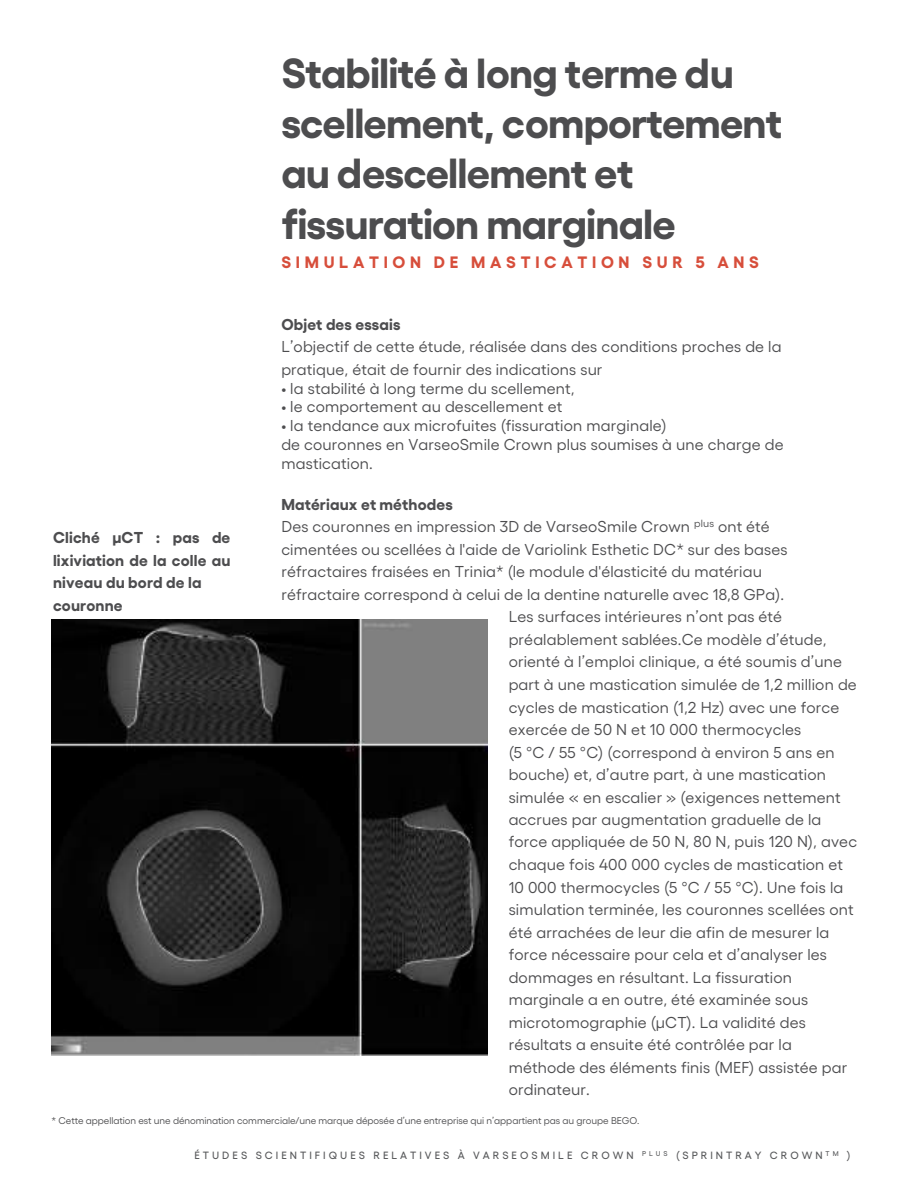
<style>
.page{position:relative;width:918px;height:1188px;background:#fff}
.page>*{position:absolute;margin:0;border:0;box-sizing:border-box;transform-origin:0 0}
.t1{font:700 42px/50.4px "Gellix";letter-spacing:-.02em;color:#4d4d4f}
.t2{font:700 16.5px "Gellix";letter-spacing:.285em;color:#d74e3b}
.t3{font:15.75px/18.9px "Gellix";letter-spacing:.01em;color:#4d4d4f}
.t4{font:700 15.75px/22.5px "Gellix";letter-spacing:.01em;color:#4d4d4f}
.t5{font:500 10.5px "Gellix";letter-spacing:.285em;color:#58595b}
.t6{font:9.75px "Gellix";letter-spacing:-.005em;color:#4d4d4f}
</style>
<div class="page">
<img style="left:52px;top:620px;width:435px;height:435px">
<h1 class="t1" style="left:281px;top:43px;width:502px">Stabilité à long terme du scellement, comportement au descellement et fissuration marginale</h1>
<p class="t2" style="left:281px;top:249px;width:479px">SIMULATION DE MASTICATION SUR 5 ANS</p>
<p class="t4" style="left:53px;top:525px;width:179px">Cliché μCT : pas de lixiviation de la colle au niveau du bord de la couronne</p>
<p class="t4" style="left:281px;top:311px;width:121px">Objet des essais</p>
<p class="t3" style="left:281px;top:333px;width:502px;line-height:22.8px">L’objectif de cette étude, réalisée dans des conditions proches de la pratique, était de fournir des indications sur</p>
<p class="t3" style="left:281px;top:377px;width:295px">• la stabilité à long terme du scellement,</p>
<p class="t3" style="left:281px;top:396px;width:283px">• le comportement au descellement et</p>
<p class="t3" style="left:281px;top:415px;width:504px">• la tendance aux microfuites (fissuration marginale)<br>de couronnes en VarseoSmile Crown plus soumises à une charge de mastication.</p>
<p class="t4" style="left:281px;top:491px;width:173px">Matériaux et méthodes</p>
<p class="t3" style="left:281px;top:516px;width:490px">Des couronnes en impression 3D de VarseoSmile Crown <sup>plus</sup> ont été</p>
<p class="t3" style="left:281px;top:538px;width:508px">cimentées ou scellées à l'aide de Variolink Esthetic DC* sur des bases</p>
<p class="t3" style="left:281px;top:561px;width:482px">réfractaires fraisées en Trinia* (le module d'élasticité du matériau</p>
<p class="t3" style="left:281px;top:583px;width:504px">réfractaire correspond à celui de la dentine naturelle avec 18,8 GPa).</p>
<p class="t3" style="left:509px;top:606px;width:275px">Les surfaces intérieures n’ont pas été</p>
<p class="t3" style="left:509px;top:628px;width:319px">préalablement sablées.Ce modèle d’étude,</p>
<p class="t3" style="left:509px;top:651px;width:335px">orienté à l’emploi clinique, a été soumis d’une</p>
<p class="t3" style="left:509px;top:673px;width:350px">part à une mastication simulée de 1,2 million de</p>
<p class="t3" style="left:509px;top:696px;width:332px">cycles de mastication (1,2 Hz) avec une force</p>
<p class="t3" style="left:509px;top:718px;width:294px">exercée de 50 N et 10 000 thermocycles</p>
<p class="t3" style="left:509px;top:741px;width:328px">(5 °C / 55 °C) (correspond à environ 5 ans en</p>
<p class="t3" style="left:509px;top:763px;width:319px">bouche) et, d’autre part, à une mastication</p>
<p class="t3" style="left:509px;top:786px;width:333px">simulée « en escalier » (exigences nettement</p>
<p class="t3" style="left:509px;top:809px;width:314px">accrues par augmentation graduelle de la</p>
<p class="t3" style="left:509px;top:831px;width:350px">force appliquée de 50 N, 80 N, puis 120 N), avec</p>
<p class="t3" style="left:509px;top:854px;width:336px">chaque fois 400 000 cycles de mastication et</p>
<p class="t3" style="left:509px;top:876px;width:336px">10 000 thermocycles (5 °C / 55 °C). Une fois la</p>
<p class="t3" style="left:509px;top:899px;width:347px">simulation terminée, les couronnes scellées ont</p>
<p class="t3" style="left:509px;top:921px;width:322px">été arrachées de leur die afin de mesurer la</p>
<p class="t3" style="left:509px;top:944px;width:320px">force nécessaire pour cela et d’analyser les</p>
<p class="t3" style="left:509px;top:966px;width:285px">dommages en résultant. La fissuration</p>
<p class="t3" style="left:509px;top:989px;width:301px">marginale a en outre, été examinée sous</p>
<p class="t3" style="left:509px;top:1011px;width:299px">microtomographie (μCT). La validité des</p>
<p class="t3" style="left:509px;top:1034px;width:285px">résultats a ensuite été contrôlée par la</p>
<p class="t3" style="left:509px;top:1056px;width:340px">méthode des éléments finis (MEF) assistée par</p>
<p class="t3" style="left:509px;top:1079px;width:83px">ordinateur.</p>
<p class="t6" style="left:52px;top:1114px;width:589px">* Cette appellation est une dénomination commerciale/une marque déposée d’une entreprise qui n’appartient pas au groupe BEGO.</p>
<p class="t5" style="left:194px;top:1147px;width:658px">ÉTUDES SCIENTIFIQUES RELATIVES À VARSEOSMILE CROWN <sup>PLUS</sup> (SPRINTRAY CROWN <sup>TM</sup> )</p>
</div>
